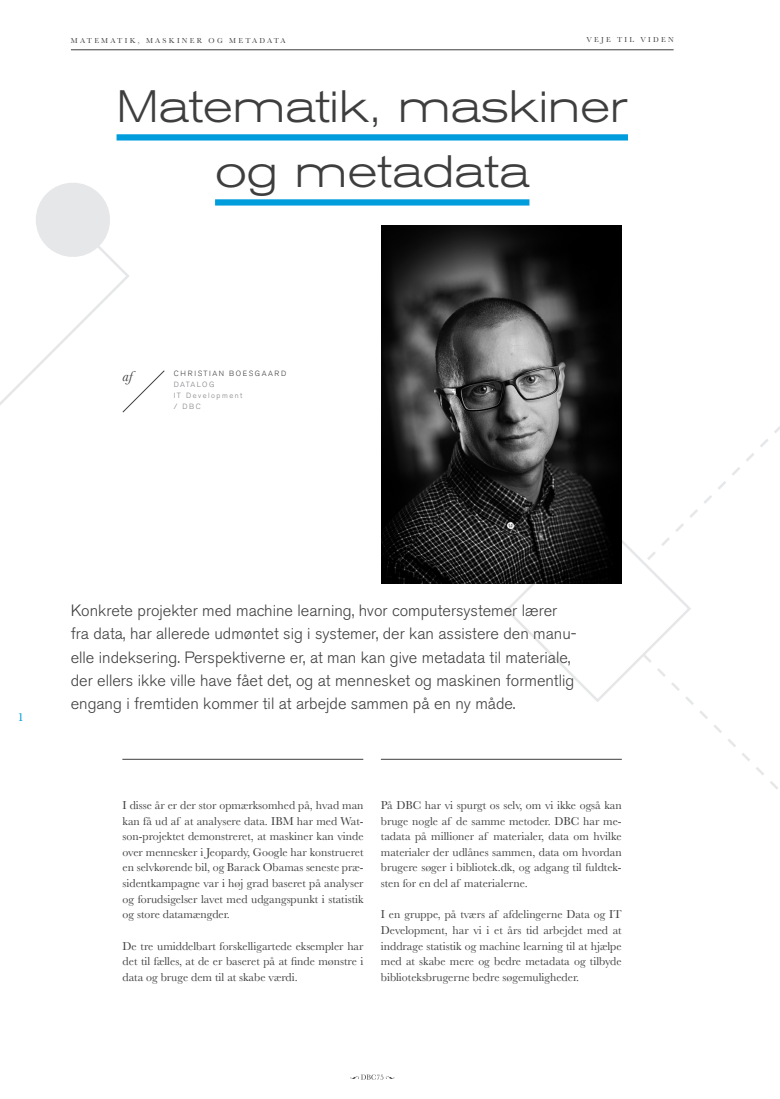
<style>
.page{position:relative;width:780px;height:1099px;background:#fff}
.page>*{position:absolute;margin:0;border:0;box-sizing:border-box;transform-origin:0 0}
.t1{font:300 expanded 45px "Akzidenz Grotesk BE";color:#3e3e3f}
.t2{font:300 16.25px/23.1px "Akzidenz Grotesk BE";color:#3e3e3f}
.t3{font:italic 15px "Baskerville";color:#3e3e3f}
.t4{font:12.5px "Minion Pro";color:#009ddc}
.t5{font:11.88px/15.6px "Baskerville";color:#3e3e3f;text-align:justify}
.t6{font:7.5px "Baskerville";letter-spacing:.3em;color:#3e3e3f}
.t7{font:300 7.5px "Akzidenz Grotesk BE";letter-spacing:.21em;color:#3e3e3f}
.t8{font:300 7.5px "Akzidenz Grotesk BE";letter-spacing:.2em;color:#808285}
.t9{font:300 7.5px "Akzidenz Grotesk BE";letter-spacing:.16em;color:#808285}
</style>
<div class="page">
<hr style="left:71px;top:50px;width:602px;height:1px;background:#3e3e3f">
<svg style="left:350px;top:1074px;width:44px;height:5px"></svg>
<svg style="left:503px;top:540px;width:188px;height:162px"></svg>
<svg style="left:644px;top:426px;width:136px;height:137px"></svg>
<svg style="left:640px;top:651px;width:138px;height:138px"></svg>
<div style="left:116px;top:134px;width:512px;height:6px;background:#009ddc"></div>
<div style="left:215px;top:199px;width:314px;height:6px;background:#009ddc"></div>
<svg style="left:0;top:183px;width:165px;height:230px"></svg>
<hr style="left:122px;top:759px;width:241px;height:1px;background:#3e3e3f">
<hr style="left:381px;top:759px;width:240px;height:1px;background:#3e3e3f">
<img style="left:381px;top:226px;width:241px;height:357px">
<p class="t6" style="left:71px;top:35px;width:216px">MATEMATIK, MASKINER OG METADATA</p>
<p class="t6" style="left:586px;top:35px;width:89px">VEJE TIL VIDEN</p>
<p class="t1" style="left:116px;top:81px;width:513px">Matematik, maskiner</p>
<p class="t1" style="left:215px;top:146px;width:316px">og metadata</p>
<p class="t3" style="left:123px;top:366px;width:12px">af</p>
<p class="t7" style="left:174px;top:369px;width:114px">CHRISTIAN BOESGAARD</p>
<p class="t9" style="left:174px;top:380px;width:42px">DATALOG</p>
<p class="t8" style="left:174px;top:391px;width:70px">IT Development</p>
<p class="t8" style="left:174px;top:402px;width:29px">/ DBC</p>
<p class="t4" style="left:18px;top:709px;width:7px">1</p>
<p class="t2" style="left:71px;top:599px;width:507px">Konkrete projekter med machine learning, hvor computersystemer lærer fra data, har allerede udmøntet sig i systemer, der kan assistere den manu&shy;elle indeksering. Perspektiverne er, at man kan give metadata til materiale, der ellers ikke ville have fået det, og at mennesket og maskinen formentlig engang i fremtiden kommer til at arbejde sammen på en ny måde.</p>
<p class="t5" style="left:123px;top:797px;width:242px">I disse år er der stor opmærksomhed på, hvad man kan få ud af at analysere data. IBM har med Wat&shy;son-projektet demonstreret, at maskiner kan vinde over mennesker i Jeopardy, Google har konstrueret en selvkørende bil, og Barack Obamas seneste præ&shy;sidentkampagne var i høj grad baseret på analyser og forudsigelser lavet med udgangspunkt i statistik og store datamængder.</p>
<p class="t5" style="left:123px;top:938px;width:242px">De tre umiddelbart forskelligartede eksempler har det til fælles, at de er baseret på at finde mønstre i data og bruge dem til at skabe værdi.</p>
<p class="t5" style="left:381px;top:797px;width:242px">På DBC har vi spurgt os selv, om vi ikke også kan bruge nogle af de samme metoder. DBC har me&shy;tadata på millioner af materialer, data om hvilke materialer der udlånes sammen, data om hvordan brugere søger i bibliotek.dk, og adgang til fuldtek&shy;sten for en del af materialerne.</p>
<p class="t5" style="left:381px;top:906px;width:242px">I en gruppe, på tværs af afdelingerne Data og IT Development, har vi i et års tid arbejdet med at inddrage statistik og machine learning til at hjælpe med at skabe mere og bedre metadata og tilbyde biblioteksbrugerne bedre søgemuligheder.</p>
</div>
